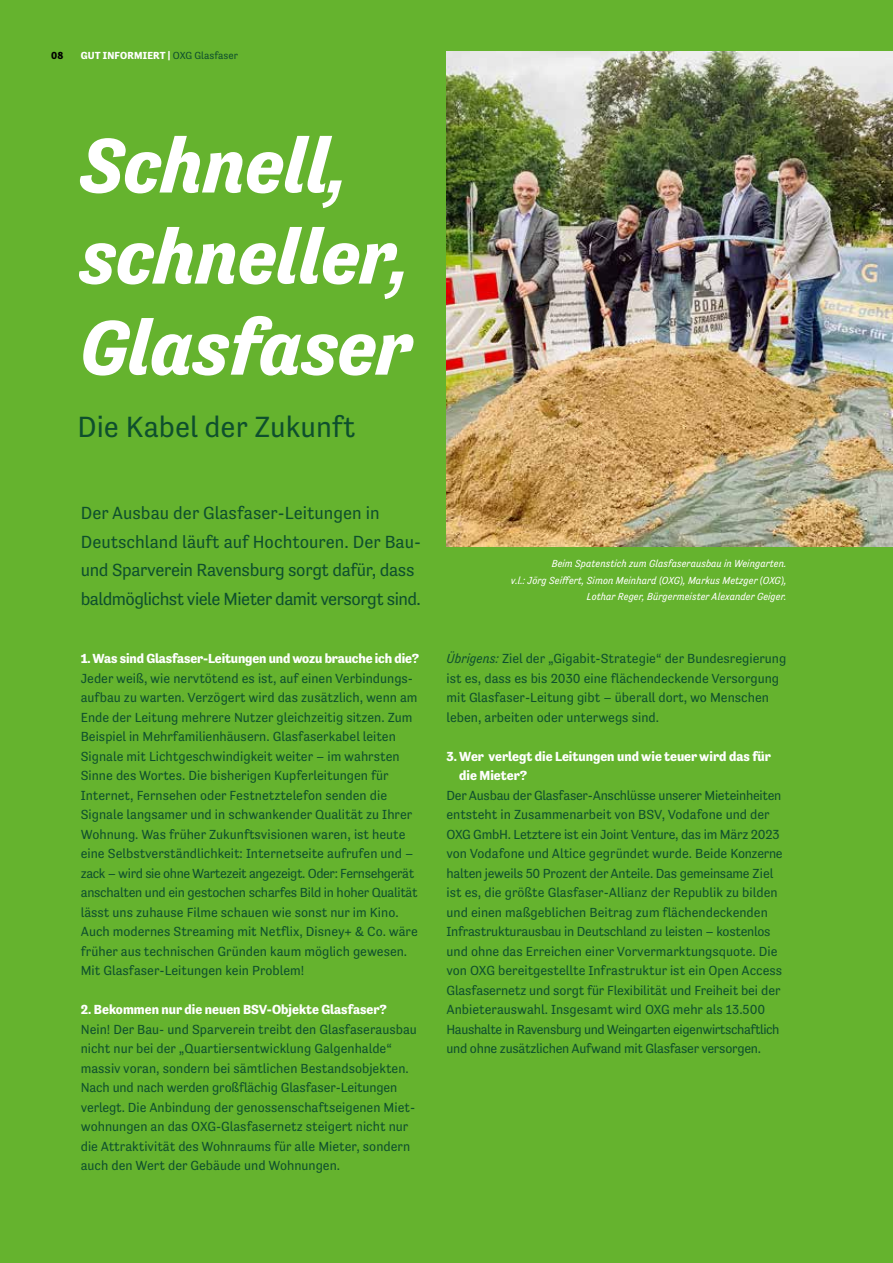
<style>
.page{position:relative;width:893px;height:1263px;background:#65b32e}
.page>*{position:absolute;margin:0;border:0;box-sizing:border-box;transform-origin:0 0}
.t1{font:italic 700 79.2px/91.1px "Tenso";color:#fff}
.t2{font:30px "Tenso";color:#0e4f2d}
.t3{font:18px/28.5px "Tenso";letter-spacing:-.02em;color:#0e4f2d}
.t4{font:13.5px/19.5px "Tenso";color:#0e4f2d}
.t5{font:700 13.5px/19.5px "Tenso";color:#fff}
.t6{font:italic 10.5px/16.5px "Tenso";color:#fff;text-align:right}
.t7{font:700 10.5px "Tenso";letter-spacing:.02em;color:#fff}
.t8{font:700 10.5px "Tenso";color:#000}
.s1{font-weight:400;color:#0e4f2d}
.s2{font-style:italic}
</style>
<div class="page">
<img style="left:446px;top:51px;width:447px;height:495px">
<p class="t8" style="left:51px;top:49px;width:14px">08</p>
<p class="t7" style="left:81px;top:49px;width:159px">GUT INFORMIERT | <span class="s1">OXG Glasfaser</span></p>
<h1 class="t1" style="left:81px;top:120px;width:332px">Schnell, schneller,<br>Glasfaser</h1>
<h2 class="t2" style="left:77px;top:410px;width:280px">Die Kabel der Zukunft</h2>
<h3 class="t3" style="left:81px;top:499px;width:342px">Der Ausbau der Glasfaser-Leitungen in Deutschland läuft auf Hochtouren. Der Bau&shy;und Sparverein Ravensburg sorgt dafür, dass baldmöglichst viele Mieter damit versorgt sind.</h3>
<p class="t5" style="left:81px;top:649px;width:340px">1. Was sind Glasfaser-Leitungen und wozu brauche ich die?</p>
<p class="t4" style="left:81px;top:668px;width:339px">Jeder weiß, wie nervtötend es ist, auf einen Verbindungs&shy;aufbau zu warten. Verzögert wird das zusätzlich, wenn am Ende der Leitung mehrere Nutzer gleichzeitig sitzen. Zum Beispiel in Mehrfamilienhäusern. Glasfaserkabel leiten Signale mit Lichtgeschwindigkeit weiter – im wahrsten Sinne des Wortes. Die bisherigen Kupferleitungen für Internet, Fernsehen oder Festnetztelefon senden die Signale langsamer und in schwankender Qualität zu Ihrer Wohnung. Was früher Zukunftsvisionen waren, ist heute eine Selbstverständlichkeit: Internetseite aufrufen und – zack – wird sie ohne Wartezeit angezeigt. Oder: Fernsehgerät anschalten und ein gestochen scharfes Bild in hoher Qualität lässt uns zuhause Filme schauen wie sonst nur im Kino.<br>Auch modernes Streaming mit Netflix, Disney+ &amp; Co. wäre früher aus technischen Gründen kaum möglich gewesen.<br>Mit Glasfaser-Leitungen kein Problem!</p>
<p class="t5" style="left:81px;top:1000px;width:308px">2. Bekommen nur die neuen BSV-Objekte Glasfaser?</p>
<p class="t4" style="left:81px;top:1019px;width:338px">Nein! Der Bau- und Sparverein treibt den Glasfaserausbau nicht nur bei der „Quartiersentwicklung Galgenhalde“ massiv voran, sondern bei sämtlichen Bestandsobjekten.<br>Nach und nach werden großflächig Glasfaser-Leitungen verlegt. Die Anbindung der genossenschaftseigenen Miet&shy;wohnungen an das OXG-Glasfasernetz steigert nicht nur die Attraktivität des Wohnraums für alle Mieter, sondern auch den Wert der Gebäude und Wohnungen.</p>
<p class="t6" style="left:511px;top:555px;width:277px">Beim Spatenstich zum Glasfaserausbau in Weingarten.<br>v.l.: Jörg Seiffert, Simon Meinhard (OXG), Markus Metzger (OXG),<br>Lothar Reger, Bürgermeister Alexander Geiger.</p>
<p class="t4" style="left:446px;top:649px;width:341px"><span class="s2">Übrigens:</span> Ziel der „Gigabit-Strategie“ der Bundesregierung ist es, dass es bis 2030 eine flächendeckende Versorgung mit Glasfaser-Leitung gibt – überall dort, wo Menschen leben, arbeiten oder unterwegs sind.</p>
<p class="t5" style="left:459px;top:746px;width:313px;text-indent:-13px">3. Wer verlegt die Leitungen und wie teuer wird das für die Mieter?</p>
<p class="t4" style="left:446px;top:785px;width:338px">Der Ausbau der Glasfaser-Anschlüsse unserer Mieteinheiten entsteht in Zusammenarbeit von BSV, Vodafone und der OXG GmbH. Letztere ist ein Joint Venture, das im März 2023 von Vodafone und Altice gegründet wurde. Beide Konzerne halten jeweils 50 Prozent der Anteile. Das gemeinsame Ziel ist es, die größte Glasfaser-Allianz der Republik zu bilden und einen maßgeblichen Beitrag zum flächendeckenden Infrastrukturausbau in Deutschland zu leisten – kostenlos und ohne das Erreichen einer Vorvermarktungsquote. Die von OXG bereitgestellte Infrastruktur ist ein Open Access Glasfasernetz und sorgt für Flexibilität und Freiheit bei der Anbieterauswahl. Insgesamt wird OXG mehr als 13.500<br>Haushalte in Ravensburg und Weingarten eigenwirtschaftlich und ohne zusätzlichen Aufwand mit Glasfaser versorgen.</p>
</div>
